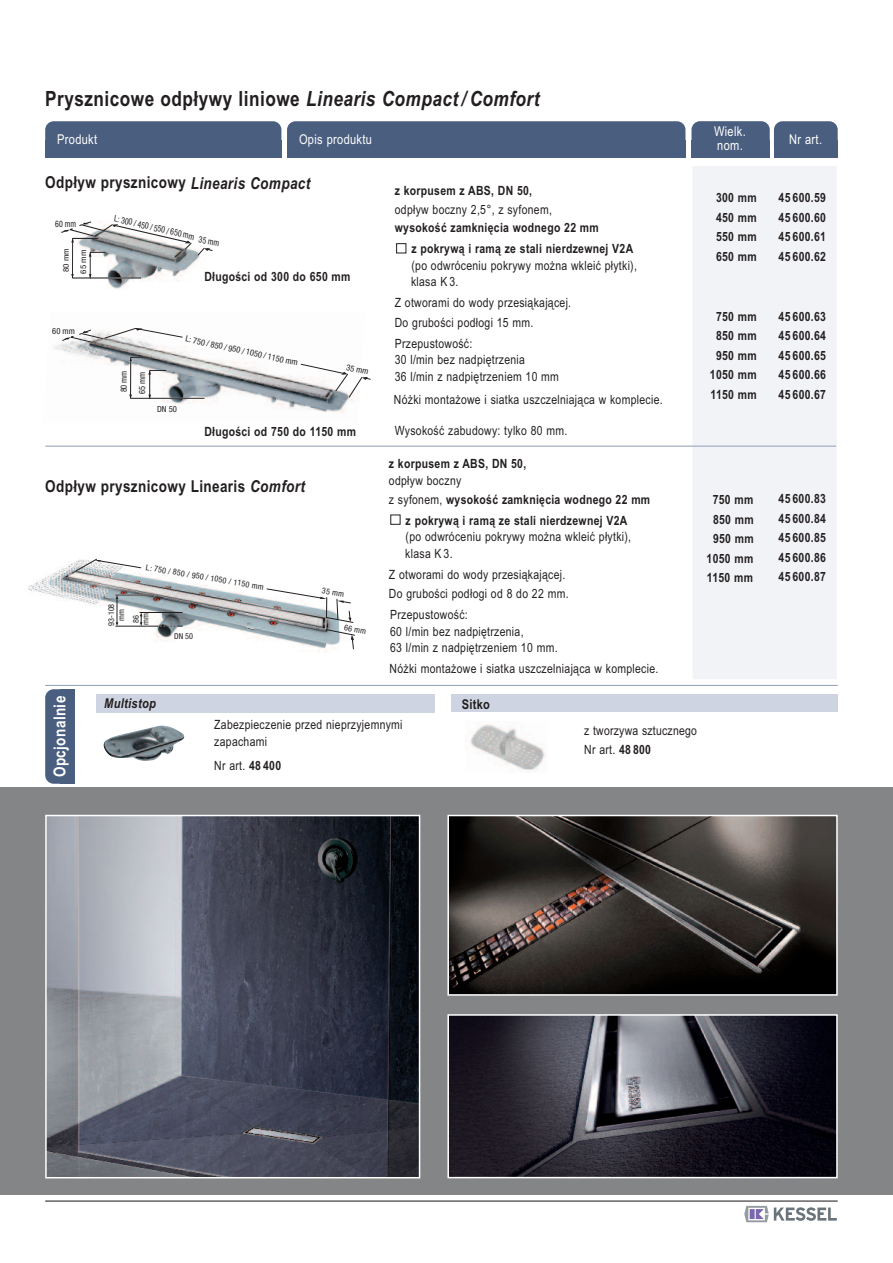
<style>
.page{position:relative;width:893px;height:1263px;background:#fff}
.page>*{position:absolute;margin:0;border:0;box-sizing:border-box;transform-origin:0 0}
.t1{font:700 21px "Arial Narrow";letter-spacing:.025em;color:#231f20}
.t2{font:700 16.5px "Arial Narrow";letter-spacing:.025em;color:#231f20}
.t3{font:700 16.5px "Arial Narrow";letter-spacing:.025em;color:#fff}
.t4{font:13.5px/14.2px "Arial Narrow";letter-spacing:.025em;color:#fff}
.t5{font:italic 700 13.5px "Arial Narrow";letter-spacing:.025em;color:#231f20}
.t6{font:700 13.5px "Arial Narrow";letter-spacing:.025em;color:#231f20}
.t7{font:12.75px/16.5px "Arial Narrow";letter-spacing:.025em;color:#231f20}
.t8{font:700 12.75px/19.5px "Arial Narrow";letter-spacing:.025em;color:#231f20;text-align:justify}
.t9{font:condensed 9px "Helvetica Neue LT Std";color:#231f20;scale:.89 1}
.t10{font:condensed 8.85px "Helvetica Neue LT Std";color:#231f20;scale:.9 1}
.t11{font:condensed 8.55px "Helvetica Neue LT Std";letter-spacing:-.01em;color:#231f20}
.t12{font:condensed 8.4px "Helvetica Neue LT Std";color:#231f20}
.t13{font:condensed 8.1px "Helvetica Neue LT Std";color:#231f20}
.t14{font:condensed 8.1px/9.8px "Helvetica Neue";letter-spacing:-.01em;color:#231f20}
.t15{font:condensed 7.95px "Helvetica Neue LT Std";letter-spacing:-.01em;color:#231f20;scale:1.13 1}
.s1{font-style:italic}
.s2{font-weight:400}
.s3{font-weight:700}
</style>
<div class="page">
<div style="left:0;top:787px;width:893px;height:408px;background:#848587"></div>
<svg style="left:744px;top:1206px;width:93px;height:16px"></svg>
<hr style="left:45px;top:1200px;width:793px;height:1px;background:#231f20">
<div style="left:692px;top:166px;width:145px;height:513px;background:#f2f3f7"></div>
<img style="left:28px;top:558px;width:326px;height:94px">
<svg style="left:75px;top:559px;width:66px;height:12px"></svg>
<svg style="left:266px;top:588px;width:87px;height:35px"></svg>
<svg style="left:326px;top:629px;width:29px;height:20px"></svg>
<hr style="left:140px;top:612px;width:42px;height:1px;background:#231f20">
<hr style="left:116px;top:626px;width:42px;height:1px;background:#231f20">
<hr style="left:116px;top:595px;width:37px;height:1px;background:#231f20">
<svg style="left:158px;top:626px;width:24px;height:1px"></svg>
<svg style="left:116px;top:595px;width:2px;height:31px"></svg>
<svg style="left:140px;top:613px;width:2px;height:13px"></svg>
<div style="left:390px;top:515px;width:10px;height:10px;border:1px solid #231f20"></div>
<img style="left:72px;top:278px;width:107px;height:11px">
<svg style="left:61px;top:221px;width:152px;height:57px"></svg>
<img style="left:53px;top:343px;width:305px;height:70px">
<svg style="left:301px;top:364px;width:69px;height:34px"></svg>
<svg style="left:62px;top:328px;width:121px;height:15px"></svg>
<svg style="left:129px;top:356px;width:76px;height:43px"></svg>
<div style="left:396px;top:243px;width:10px;height:10px;border:1px solid #231f20"></div>
<hr style="left:45px;top:446px;width:791px;height:1px;background:#94a0b8">
<img style="left:450px;top:818px;width:385px;height:175px">
<div style="left:447px;top:815px;width:391px;height:181px;border:2px solid #fff"></div>
<img style="left:450px;top:1017px;width:385px;height:158px">
<div style="left:447px;top:1014px;width:391px;height:164px;border:2px solid #fff"></div>
<img style="left:48px;top:818px;width:369px;height:357px">
<div style="left:45px;top:815px;width:375px;height:363px;border:2px solid #fff"></div>
<div style="left:45px;top:140px;width:236px;height:17px;background:#4a5e7f"></div>
<div style="left:45px;top:121px;width:236px;height:35px;background:#4a5e7f;border-radius:9px"></div>
<div style="left:287px;top:140px;width:398px;height:17px;background:#4a5e7f"></div>
<div style="left:287px;top:121px;width:398px;height:35px;background:#4a5e7f;border-radius:9px"></div>
<div style="left:691px;top:140px;width:79px;height:17px;background:#4a5e7f"></div>
<div style="left:691px;top:121px;width:79px;height:35px;background:#4a5e7f;border-radius:9px"></div>
<div style="left:774px;top:140px;width:64px;height:17px;background:#4a5e7f"></div>
<div style="left:774px;top:121px;width:64px;height:35px;background:#4a5e7f;border-radius:9px"></div>
<img style="left:104px;top:726px;width:80px;height:35px">
<img style="left:470px;top:724px;width:76px;height:47px">
<div style="left:61px;top:689px;width:14px;height:95px;background:#4a5e7f"></div>
<div style="left:45px;top:689px;width:29px;height:95px;background:#4a5e7f;border-radius:9px"></div>
<hr style="left:45px;top:685px;width:793px;height:1px;background:#94a0b8">
<div style="left:96px;top:695px;width:339px;height:18px;background:#ced4e1"></div>
<div style="left:451px;top:695px;width:387px;height:17px;background:#ced4e1"></div>
<h1 class="t1" style="left:45px;top:86px;width:496px">Prysznicowe odpływy liniowe <span class="s1">Linearis Compact / Comfort</span></h1>
<p class="t4" style="left:57px;top:132px;width:41px">Produkt</p>
<p class="t4" style="left:299px;top:132px;width:74px">Opis produktu</p>
<p class="t4" style="left:714px;top:124px;width:33px">Wielk. nom.</p>
<p class="t4" style="left:789px;top:132px;width:34px">Nr art.</p>
<p class="t2" style="left:45px;top:172px;width:267px">Odpływ prysznicowy <span class="s1">Linearis Compact</span></p>
<p class="t9" style="left:55px;top:221px;width:25px">60 mm</p>
<p class="t10" style="left:115px;top:215px;width:93px;rotate:13deg">L: 300 / 450 / 550 / 650 mm</p>
<p class="t10" style="left:200px;top:236px;width:25px;rotate:14deg">35 mm</p>
<p class="t15" style="left:63px;top:272px;width:22px;rotate:-90deg">80 mm</p>
<p class="t15" style="left:80px;top:273px;width:22px;rotate:-90deg">65 mm</p>
<p class="t12" style="left:52px;top:328px;width:24px">60 mm</p>
<p class="t8" style="left:204px;top:267px;width:148px">Długości od 300 do 650 mm</p>
<p class="t11" style="left:121px;top:392px;width:23px;rotate:-90deg">80 mm</p>
<p class="t11" style="left:139px;top:394px;width:24px;rotate:-90deg">65 mm</p>
<p class="t12" style="left:186px;top:336px;width:116px;rotate:12deg">L: 750 / 850 / 950 / 1050 / 1150 mm</p>
<p class="t12" style="left:347px;top:364px;width:24px;rotate:12deg">35 mm</p>
<p class="t12" style="left:157px;top:406px;width:21px">DN 50</p>
<p class="t8" style="left:204px;top:421px;width:153px">Długości od 750 do 1150 mm</p>
<p class="t2" style="left:45px;top:476px;width:261px">Odpływ prysznicowy Linearis <span class="s1">Comfort</span></p>
<p class="t14" style="left:107px;top:626px;width:24px;text-align:center;rotate:-90deg">93-108 mm</p>
<p class="t13" style="left:147px;top:564px;width:121px;rotate:10deg">L: 750 / 850 / 950 / 1050 / 1150 mm</p>
<p class="t14" style="left:132px;top:625px;width:13px;rotate:-90deg">86 mm</p>
<p class="t13" style="left:174px;top:633px;width:20px">DN 50</p>
<p class="t13" style="left:323px;top:587px;width:24px;rotate:10deg">35 mm</p>
<p class="t13" style="left:345px;top:624px;width:24px;rotate:11deg">66 mm</p>
<p class="t8" style="left:395px;top:181px;width:139px">z korpusem z ABS, DN 50,</p>
<p class="t7" style="left:395px;top:202px;width:159px">odpływ boczny 2,5°, z syfonem,</p>
<p class="t8" style="left:411px;top:217px;width:223px;line-height:21px;text-indent:-17px">wysokość zamknięcia wodnego 22 mm<br>z pokrywą i ramą ze stali nierdzewnej V2A</p>
<p class="t7" style="left:411px;top:257px;width:227px">(po odwróceniu pokrywy można wkleić płytki), klasa K 3.</p>
<p class="t7" style="left:395px;top:293px;width:178px;line-height:19.5px">Z otworami do wody przesiąkającej.<br>Do grubości podłogi 15 mm.</p>
<p class="t7" style="left:395px;top:335px;width:166px">Przepustowość:<br>30 l/min bez nadpiętrzenia<br>36 l/min z nadpiętrzeniem 10 mm</p>
<p class="t7" style="left:394px;top:391px;width:270px">Nóżki montażowe i siatka uszczelniająca w komplecie.</p>
<p class="t7" style="left:395px;top:422px;width:174px">Wysokość zabudowy: tylko 80 mm.</p>
<p class="t8" style="left:389px;top:454px;width:139px">z korpusem z ABS, DN 50,</p>
<p class="t8" style="left:389px;top:471px;width:263px;line-height:18.8px"><span class="s2">odpływ boczny<br>z syfonem,</span> wysokość zamknięcia wodnego 22 mm</p>
<p class="t8" style="left:406px;top:510px;width:223px">z pokrywą i ramą ze stali nierdzewnej V2A</p>
<p class="t7" style="left:405px;top:528px;width:227px">(po odwróceniu pokrywy można wkleić płytki), klasa K 3.</p>
<p class="t7" style="left:389px;top:564px;width:181px;line-height:19.5px">Z otworami do wody przesiąkającej.<br>Do grubości podłogi od 8 do 22 mm.</p>
<p class="t7" style="left:390px;top:606px;width:169px">Przepustowość:<br>60 l/min bez nadpiętrzenia,<br>63 l/min z nadpiętrzeniem 10 mm.</p>
<p class="t7" style="left:390px;top:660px;width:270px">Nóżki montażowe i siatka uszczelniająca w komplecie.</p>
<p class="t3" style="left:50px;top:777px;width:83px;rotate:-90deg">Opcjonalnie</p>
<p class="t5" style="left:104px;top:696px;width:53px">Multistop</p>
<p class="t6" style="left:462px;top:696px;width:30px">Sitko</p>
<p class="t7" style="left:214px;top:717px;width:190px">Zabezpieczenie przed nieprzyjemnymi zapachami</p>
<p class="t7" style="left:214px;top:757px;width:68px">Nr art. <span class="s3">48 400</span></p>
<p class="t7" style="left:584px;top:721px;width:114px;line-height:18.8px">z tworzywa sztucznego<br>Nr art. <span class="s3">48 800</span></p>
<p class="t8" style="left:716px;top:188px;width:42px">300 mm 450 mm 550 mm 650 mm</p>
<p class="t8" style="left:710px;top:307px;width:48px;text-align:center">750 mm<br>850 mm<br>950 mm<br>1050 mm<br>1150 mm</p>
<p class="t8" style="left:707px;top:490px;width:49px;text-align:center">750 mm<br>850 mm<br>950 mm<br>1050 mm<br>1150 mm</p>
<p class="t8" style="left:779px;top:188px;width:49px">45 600.59<br>45 600.60<br>45 600.61<br>45 600.62</p>
<p class="t8" style="left:779px;top:307px;width:49px">45 600.63<br>45 600.64<br>45 600.65<br>45 600.66<br>45 600.67</p>
<p class="t8" style="left:778px;top:489px;width:49px">45 600.83<br>45 600.84<br>45 600.85<br>45 600.86<br>45 600.87</p>
</div>
